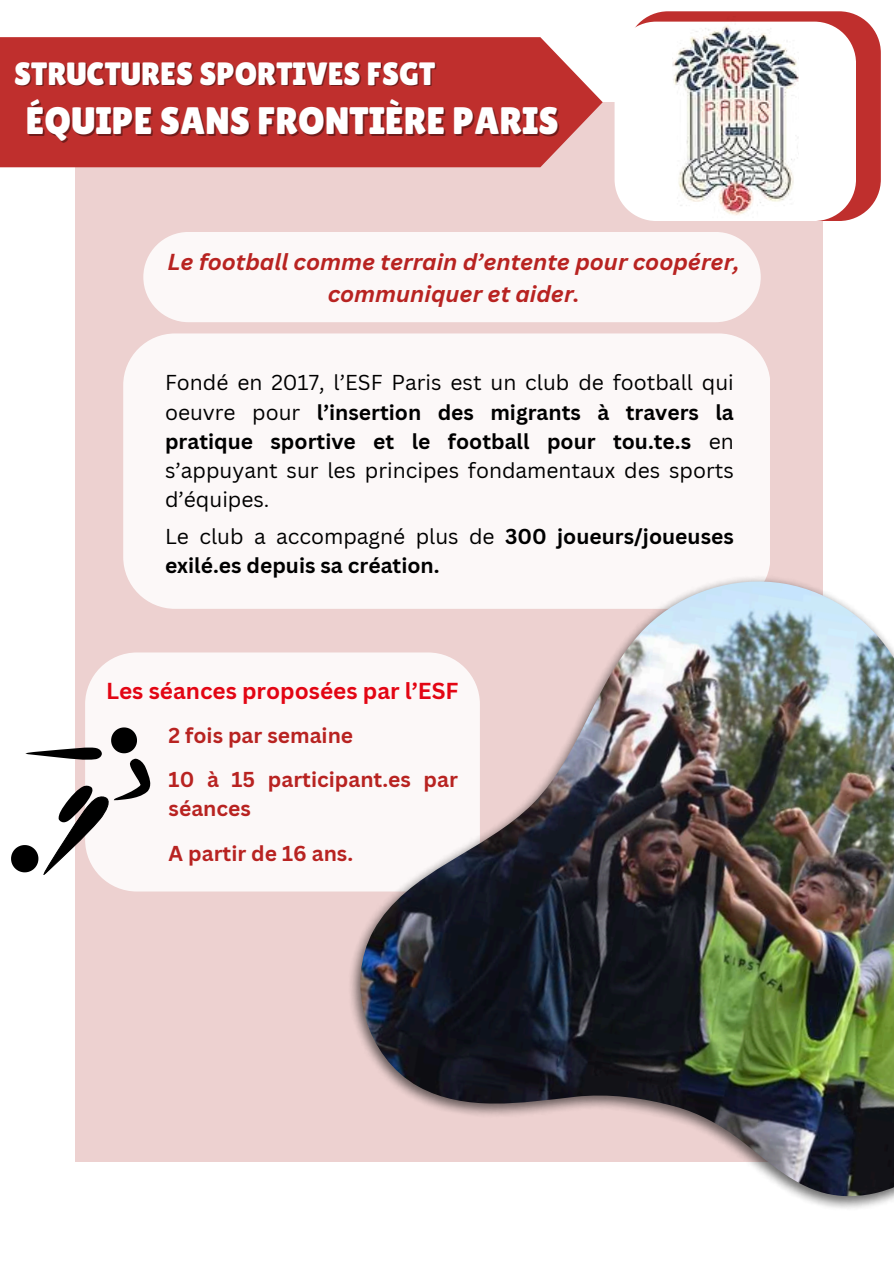
<style>
.page{position:relative;width:894px;height:1264px;background:#fff}
.page>*{position:absolute;margin:0;border:0;box-sizing:border-box;transform-origin:0 0}
.t1{font:38.25px "Lilita One";color:#fff}
.t2{font:32.25px "Lilita One";color:#fff}
.t3{font:italic 700 22.5px/31.5px "Canva Sans";color:#b82321;text-align:center}
.t4{font:700 22.5px "Canva Sans";color:#e30513}
.t5{font:21px/29.2px "Canva Sans";color:#000;text-align:justify}
.t6{font:700 21px/29.2px "Canva Sans";color:#000}
.t7{font:700 21px/29.2px "Canva Sans";color:#b82321}
.s1{font-weight:700}
.s2{font-weight:400}
</style>
<div class="page">
<div style="left:76px;top:102px;width:747px;height:1059px;background:#edd1d0"></div>
<svg style="left:640px;top:11px;width:240px;height:207px;background:#c74a49"></svg>
<div style="left:0;top:37px;width:602px;height:130px;background:#bf2f2d"></div>
<svg style="left:614px;top:22px;width:241px;height:199px"></svg>
<img style="left:672px;top:16px;width:126px;height:205px">
<div style="left:123px;top:333px;width:646px;height:276px;background:#fcf8f8;border-radius:52px"></div>
<div style="left:143px;top:232px;width:617px;height:90px;background:#fcf8f8;border-radius:45px"></div>
<div style="left:85px;top:652px;width:394px;height:239px;background:#fcf8f8;border-radius:52px"></div>
<img style="left:344px;top:575px;width:549px;height:622px">
<svg style="left:11px;top:727px;width:139px;height:147px"></svg>
<h2 class="t2" style="left:14px;top:55px;width:423px">STRUCTURES SPORTIVES FSGT</h2>
<h1 class="t1" style="left:26px;top:99px;width:534px">ÉQUIPE SANS FRONTIÈRE PARIS</h1>
<p class="t3" style="left:167px;top:245px;width:573px">Le football comme terrain d’entente pour coopérer, communiquer et aider.</p>
<p class="t5" style="left:165px;top:367px;width:570px">Fondé en 2017, l’ESF Paris est un club de football qui oeuvre pour <span class="s1">l’insertion des migrants à travers la pratique sportive et le football pour tou.te.s</span> en s’appuyant sur les principes fondamentaux des sports d’équipes.</p>
<p class="t6" style="left:165px;top:521px;width:570px"><span class="s2">Le club a accompagné plus de</span> 300 joueurs/joueuses exilé.es depuis sa création.</p>
<p class="t4" style="left:106px;top:675px;width:354px">Les séances proposées par l’ESF</p>
<p class="t7" style="left:169px;top:720px;width:186px">2 fois par semaine</p>
<p class="t7" style="left:169px;top:764px;width:291px">10 à 15 participant.es par séances</p>
<p class="t7" style="left:169px;top:837px;width:186px">A partir de 16 ans.</p>
</div>
